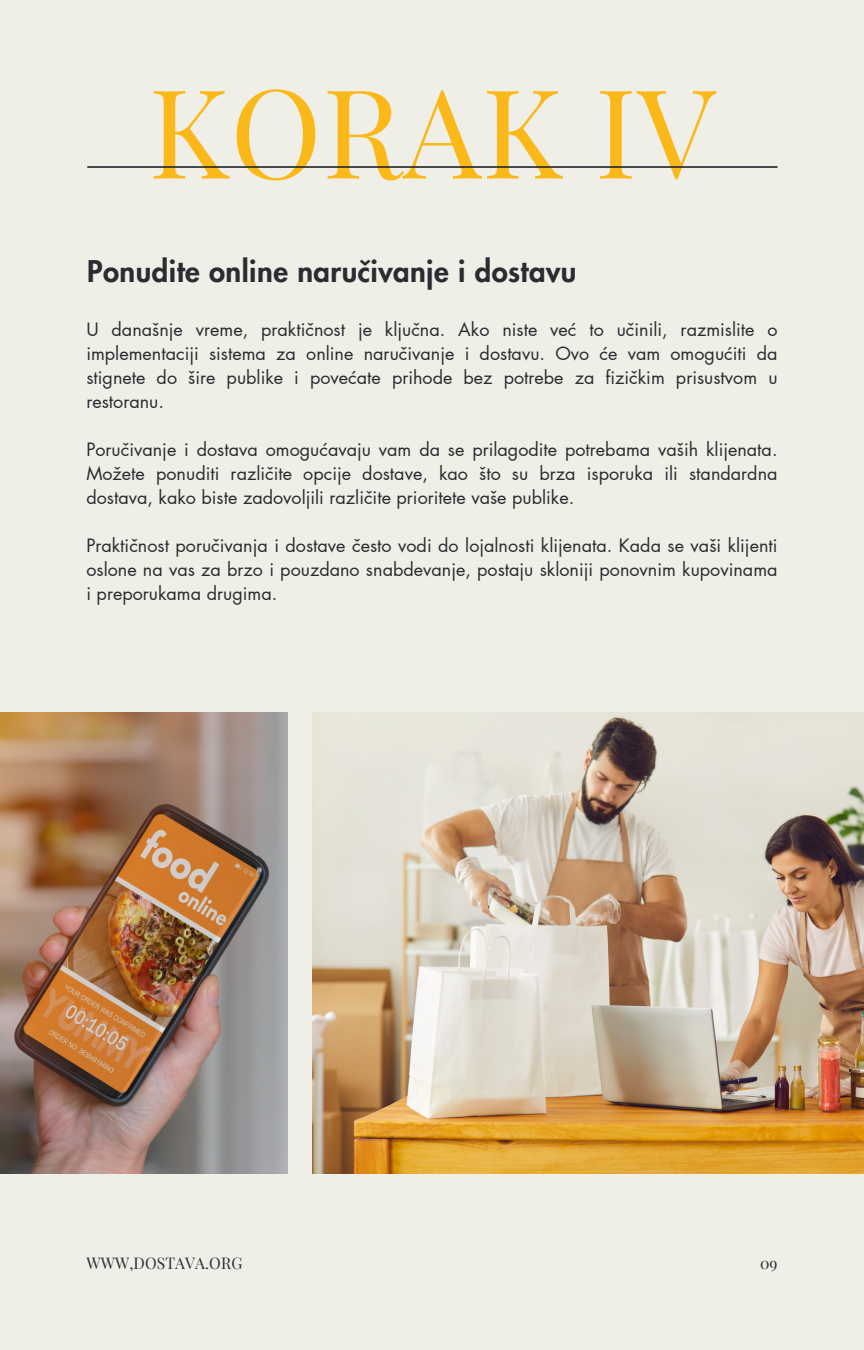
<style>
.page{position:relative;width:864px;height:1350px;background:#efeee7}
.page>*{position:absolute;margin:0;border:0;box-sizing:border-box;transform-origin:0 0}
.t1{font:123.75px "Playfair Display";letter-spacing:.005em;color:#fab919}
.t2{font:800 29.25px "Futura LT Pro";letter-spacing:.015em;color:#2b2c30}
.t3{font:18px/24.1px "Futura LT Pro";color:#2b2c30;text-align:justify}
.t4{font:15.75px "Playfair Display";letter-spacing:.005em;color:#2b2c30}
</style>
<div class="page">
<hr style="left:87px;top:166px;width:690px;height:2px;background:#2b2c30">
<img style="left:313px;top:713px;width:551px;height:460px">
<img style="left:0;top:713px;width:287px;height:460px">
<p class="t1" style="left:148px;top:45px;width:568px">KORAK IV</p>
<p class="t2" style="left:87px;top:258px;width:491px">Ponudite online naručivanje i dostavu</p>
<p class="t3" style="left:86px;top:319px;width:693px">U današnje vreme, praktičnost je ključna. Ako niste već to učinili, razmislite o implementaciji sistema za online naručivanje i dostavu. Ovo će vam omogućiti da stignete do šire publike i povećate prihode bez potrebe za fizičkim prisustvom u restoranu.</p>
<p class="t3" style="left:86px;top:439px;width:693px">Poručivanje i dostava omogućavaju vam da se prilagodite potrebama vaših klijenata.<br>Možete ponuditi različite opcije dostave, kao što su brza isporuka ili standardna dostava, kako biste zadovoljili različite prioritete vaše publike.</p>
<p class="t3" style="left:86px;top:534px;width:693px">Praktičnost poručivanja i dostave često vodi do lojalnosti klijenata. Kada se vaši klijenti oslone na vas za brzo i pouzdano snabdevanje, postaju skloniji ponovnim kupovinama i preporukama drugima.</p>
<p class="t4" style="left:86px;top:1252px;width:158px">WWW,DOSTAVA.ORG</p>
<p class="t4" style="left:760px;top:1252px;width:19px">09</p>
</div>
